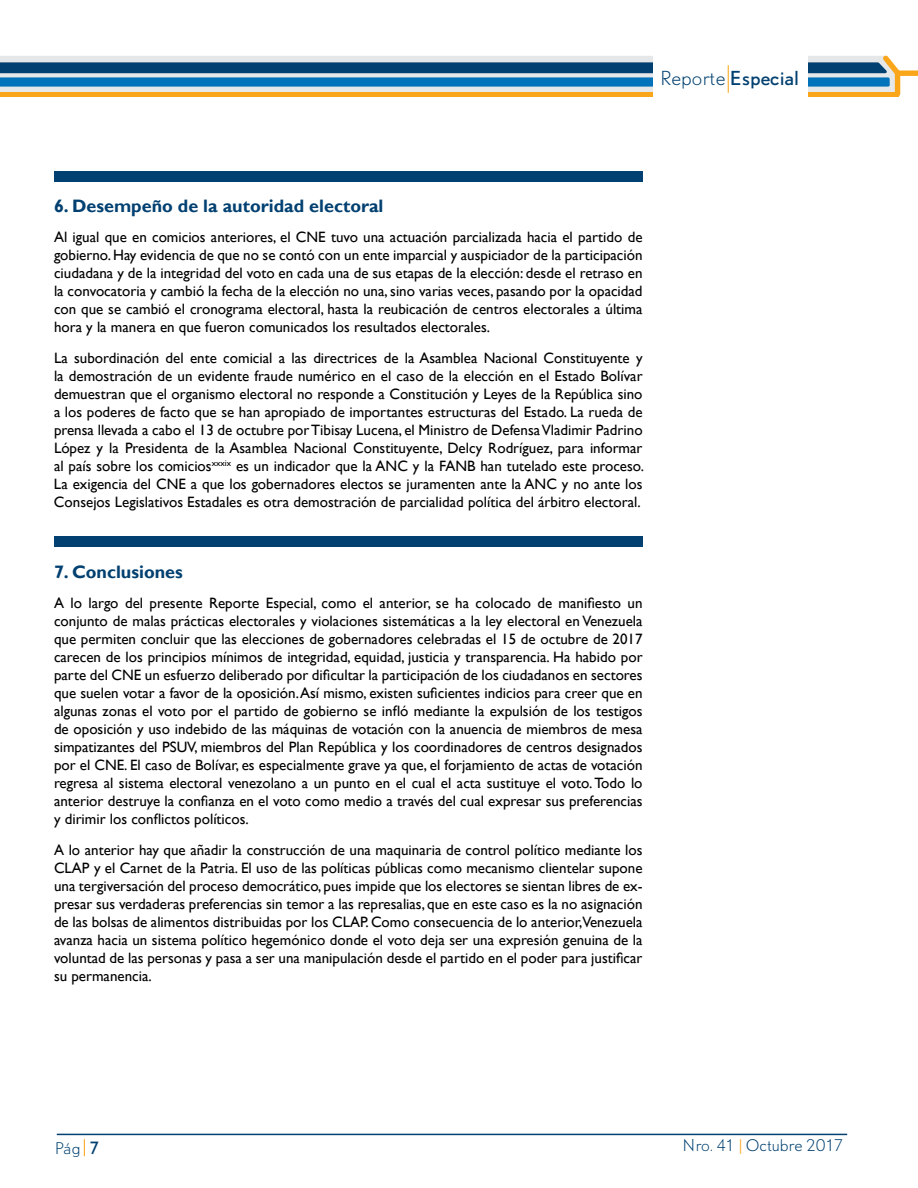
<style>
.page{position:relative;width:918px;height:1188px;background:#fff}
.page>*{position:absolute;margin:0;border:0;box-sizing:border-box;transform-origin:0 0}
.t1{font:700 18px "Gill Sans";color:#014070}
.t2{font:18px "DTL Nobel T";color:#014070}
.t3{font:18px "Gill Sans";color:#014070}
.t4{font:15px/18px "Gill Sans";color:#000;text-align:justify}
.t5{font:300 15px "DTL Nobel T";letter-spacing:-.01em;color:#014070}
.s1{font-weight:300}
.s2{color:#faa61a}
</style>
<div class="page">
<svg style="left:0;top:55px;width:918px;height:42px"></svg>
<hr style="left:57px;top:1134px;width:790px;height:1px;background:#014070">
<svg style="left:84px;top:1139px;width:1px;height:17px"></svg>
<div style="left:54px;top:171px;width:589px;height:11px;background:#014070"></div>
<div style="left:54px;top:536px;width:589px;height:10px;background:#014070"></div>
<p class="t2" style="left:660px;top:66px;width:140px"><span class="s1">Reporte</span> Especial</p>
<p class="t1" style="left:54px;top:195px;width:331px">6. Desempeño de la autoridad electoral</p>
<p class="t4" style="left:54px;top:229px;width:590px">Al igual que en comicios anteriores, el CNE tuvo una actuación parcializada hacia el partido de gobierno. Hay evidencia de que no se contó con un ente imparcial y auspiciador de la participación ciudadana y de la integridad del voto en cada una de sus etapas de la elección: desde el retraso en la convocatoria y cambió la fecha de la elección no una, sino varias veces, pasando por la opacidad con que se cambió el cronograma electoral, hasta la reubicación de centros electorales a última hora y la manera en que fueron comunicados los resultados electorales.</p>
<p class="t4" style="left:54px;top:349px;width:592px">La subordinación del ente comicial a las directrices de la Asamblea Nacional Constituyente y la demostración de un evidente fraude numérico en el caso de la elección en el Estado Bolívar demuestran que el organismo electoral no responde a Constitución y Leyes de la República sino a los poderes de facto que se han apropiado de importantes estructuras del Estado. La rueda de prensa llevada a cabo el 13 de octubre por Tibisay Lucena, el Ministro de Defensa Vladimir Padrino López y la Presidenta de la Asamblea Nacional Constituyente, Delcy Rodríguez, para informar al país sobre los comicios<sup>xxxix</sup> es un indicador que la ANC y la FANB han tutelado este proceso.<br>La exigencia del CNE a que los gobernadores electos se juramenten ante la ANC y no ante los Consejos Legislativos Estadales es otra demostración de parcialidad política del árbitro electoral.</p>
<p class="t1" style="left:54px;top:561px;width:130px">7. Conclusiones</p>
<p class="t4" style="left:54px;top:595px;width:590px">A lo largo del presente Reporte Especial, como el anterior, se ha colocado de manifiesto un conjunto de malas prácticas electorales y violaciones sistemáticas a la ley electoral en Venezuela que permiten concluir que las elecciones de gobernadores celebradas el 15 de octubre de 2017 carecen de los principios mínimos de integridad, equidad, justicia y transparencia. Ha habido por parte del CNE un esfuerzo deliberado por dificultar la participación de los ciudadanos en sectores que suelen votar a favor de la oposición. Así mismo, existen suficientes indicios para creer que en algunas zonas el voto por el partido de gobierno se infló mediante la expulsión de los testigos de oposición y uso indebido de las máquinas de votación con la anuencia de miembros de mesa simpatizantes del PSUV, miembros del Plan República y los coordinadores de centros designados por el CNE. El caso de Bolívar, es especialmente grave ya que, el forjamiento de actas de votación regresa al sistema electoral venezolano a un punto en el cual el acta sustituye el voto. Todo lo anterior destruye la confianza en el voto como medio a través del cual expresar sus preferencias y dirimir los conflictos políticos.</p>
<p class="t4" style="left:54px;top:841px;width:590px">A lo anterior hay que añadir la construcción de una maquinaria de control político mediante los CLAP y el Carnet de la Patria. El uso de las políticas públicas como mecanismo clientelar supone una tergiversación del proceso democrático, pues impide que los electores se sientan libres de ex&shy;presar sus verdaderas preferencias sin temor a las represalias, que en este caso es la no asignación de las bolsas de alimentos distribuidas por los CLAP. Como consecuencia de lo anterior,Venezuela avanza hacia un sistema político hegemónico donde el voto deja ser una expresión genuina de la voluntad de las personas y pasa a ser una manipulación desde el partido en el poder para justificar su permanencia.</p>
<p class="t5" style="left:55px;top:1139px;width:28px">Pág</p>
<p class="t5" style="left:683px;top:1136px;width:163px">Nro. 41 <span class="s2">|</span> Octubre 2017</p>
<p class="t3" style="left:90px;top:1137px;width:10px">7</p>
</div>
